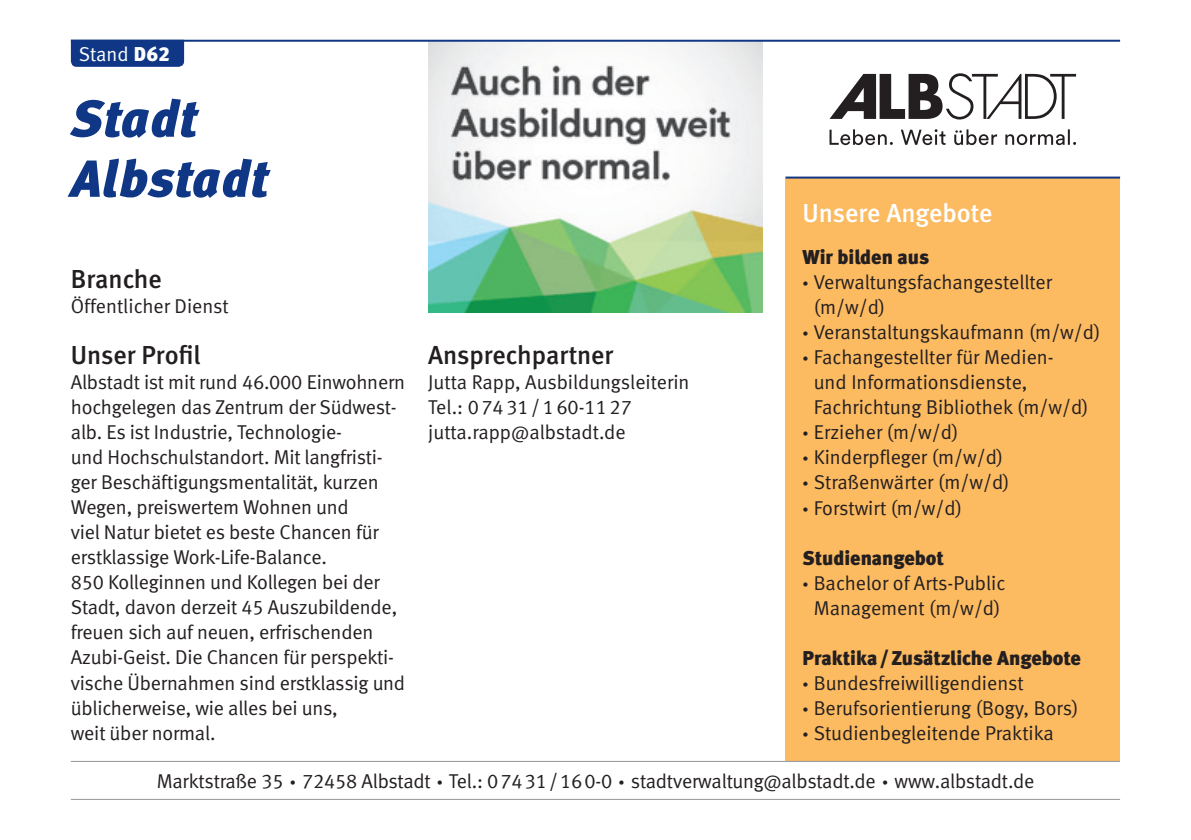
<style>
.page{position:relative;width:1191px;height:840px;background:#fff}
.page>*{position:absolute;margin:0;border:0;box-sizing:border-box;transform-origin:0 0}
.t1{font:italic 52px/60px "Meta Black LF";letter-spacing:.02em;color:#103785}
.t2{font:26px "Meta Medium LF";color:#231f20}
.t3{font:26px "Meta Medium LF";letter-spacing:-.005em;color:#fff}
.t4{font:20px/25px "Meta Normal LF";letter-spacing:-.01em;color:#231f20}
.t5{font:20px "Meta Black LF";color:#231f20}
.t6{font:20px "Meta Normal LF";color:#fff}
.s1{font-family:"Meta Black LF"}
</style>
<div class="page">
<div style="left:785px;top:178px;width:335px;height:582px;background:#fcba61"></div>
<img style="left:428px;top:42px;width:335px;height:270px">
<div style="left:71px;top:42px;width:113px;height:25px;background:#103785"></div>
<hr style="left:71px;top:40px;width:1049px;height:2px;background:#103785">
<hr style="left:71px;top:760px;width:1049px;height:1px;background:#939598">
<hr style="left:71px;top:798px;width:1049px;height:1px;background:#939598">
<hr style="left:785px;top:176px;width:335px;height:2px;background:#103785">
<svg style="left:829px;top:129px;width:247px;height:16px"></svg>
<svg style="left:829px;top:73px;width:247px;height:46px"></svg>
<p class="t6" style="left:79px;top:42px;width:92px">Stand <span class="s1">D62</span></p>
<h1 class="t1" style="left:71px;top:88px;width:198px">Stadt<br>Albstadt</h1>
<h2 class="t3" style="left:802px;top:197px;width:192px">Unsere Angebote</h2>
<p class="t5" style="left:802px;top:245px;width:128px">Wir bilden aus</p>
<p class="t4" style="left:802px;top:269px;width:251px"><span class="s1">·</span> Verwaltungsfachangestellter</p>
<p class="t4" style="left:814px;top:294px;width:73px">(m/w/d)</p>
<p class="t4" style="left:802px;top:319px;width:299px"><span class="s1">·</span> Veranstaltungskaufmann (m/w/d)</p>
<p class="t4" style="left:802px;top:344px;width:253px"><span class="s1">·</span> Fachangestellter für Medien-</p>
<p class="t4" style="left:814px;top:369px;width:215px">und Informationsdienste,</p>
<p class="t4" style="left:814px;top:394px;width:276px">Fachrichtung Bibliothek (m/w/d)</p>
<p class="t4" style="left:802px;top:419px;width:157px"><span class="s1">·</span> Erzieher (m/w/d)</p>
<p class="t4" style="left:802px;top:444px;width:202px"><span class="s1">·</span> Kinderpfleger (m/w/d)</p>
<p class="t4" style="left:802px;top:469px;width:208px"><span class="s1">·</span> Straßenwärter (m/w/d)</p>
<p class="t4" style="left:802px;top:494px;width:161px"><span class="s1">·</span> Forstwirt (m/w/d)</p>
<p class="t5" style="left:802px;top:545px;width:143px">Studienangebot</p>
<p class="t4" style="left:802px;top:569px;width:205px;text-align:center"><span class="s1">·</span> Bachelor of Arts-Public<br>Management (m/w/d)</p>
<p class="t5" style="left:802px;top:645px;width:280px">Praktika/Zusätzliche Angebote</p>
<p class="t4" style="left:802px;top:669px;width:277px"><span class="s1">·</span> Bundesfreiwilligendienst<br><span class="s1">·</span> Berufsorientierung (Bogy, Bors) <span class="s1">·</span> Studienbegleitende Praktika</p>
<p class="t4" style="left:157px;top:768px;width:879px">Marktstraße 35 <span class="s1">·</span> 72458 Albstadt <span class="s1">·</span> Tel.: 07431/160-0 <span class="s1">·</span> stadtverwaltung@albstadt.de <span class="s1">·</span> www.albstadt.de</p>
<h2 class="t2" style="left:71px;top:263px;width:93px">Branche</h2>
<p class="t4" style="left:71px;top:293px;width:159px">Öffentlicher Dienst</p>
<h2 class="t2" style="left:71px;top:340px;width:131px">Unser Profil</h2>
<h2 class="t2" style="left:428px;top:339px;width:187px">Ansprechpartner</h2>
<p class="t4" style="left:428px;top:369px;width:263px">Jutta Rapp, Ausbildungsleiterin<br>Tel.: 07431/160-1127 jutta.rapp@albstadt.de</p>
<p class="t4" style="left:71px;top:369px;width:336px">Albstadt ist mit rund 46.000 Einwohnern hochgelegen das Zentrum der Südwest&shy;alb. Es ist Industrie, Technologie-<br>und Hochschulstandort. Mit langfristi&shy;ger Beschäftigungsmentalität, kurzen Wegen, preiswertem Wohnen und<br>viel Natur bietet es beste Chancen für erstklassige Work-Life-Balance.<br>850 Kolleginnen und Kollegen bei der Stadt, davon derzeit 45 Auszubildende, freuen sich auf neuen, erfrischenden Azubi-Geist. Die Chancen für perspekti&shy;vische Übernahmen sind erstklassig und üblicherweise, wie alles bei uns,<br>weit über normal.</p>
</div>
